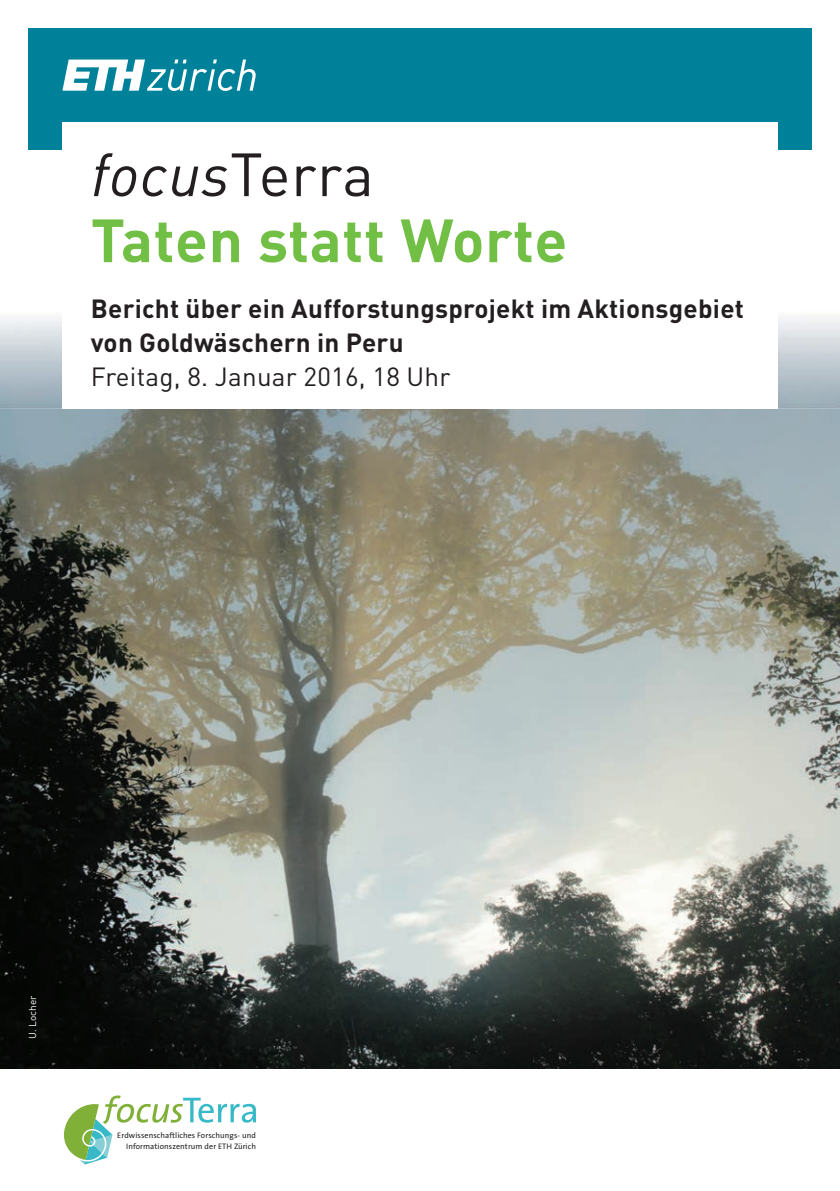
<style>
.page{position:relative;width:840px;height:1191px;background:#fff}
.page>*{position:absolute;margin:0;border:0;box-sizing:border-box;transform-origin:0 0}
.t1{font:700 60px/66px "DIN Pro";letter-spacing:.005em;color:#71bf44}
.t2{font:700 26px/34px "DIN Pro";letter-spacing:.01em;color:#231f20}
.t3{font:26px "DIN Pro";letter-spacing:.01em;color:#231f20}
.t4{font:10px "DIN Pro";letter-spacing:.01em;color:#fff}
.t5{font:8px/10.4px "The Sans";letter-spacing:.01em;color:#231f20;text-align:right}
.s1{font-weight:400;font-style:italic;color:#231f20}
.s2{font-weight:400;color:#231f20}
</style>
<div class="page">
<img style="left:0;top:318px;width:839px;height:751px">
<div style="left:28px;top:28px;width:783px;height:122px;background:#00819a"></div>
<div style="left:62px;top:122px;width:715px;height:287px;background:#fff"></div>
<svg style="left:64px;top:1095px;width:192px;height:69px"></svg>
<svg style="left:62px;top:60px;width:193px;height:31px"></svg>
<h1 class="t1" style="left:91px;top:134px;width:477px"><span class="s1">focus</span><span class="s2">Terra<br></span>Taten statt Worte</h1>
<p class="t2" style="left:91px;top:289px;width:654px">Bericht über ein Aufforstungsprojekt im Aktionsgebiet von Goldwäschern in Peru</p>
<p class="t3" style="left:91px;top:356px;width:361px">Freitag, 8. Januar 2016, 18 Uhr</p>
<p class="t4" style="left:25px;top:1039px;width:45px;rotate:-90deg">U. Locher</p>
<p class="t5" style="left:117px;top:1130px;width:140px">Erdwissenschaftliches Forschungs- und<br>Informationszentrum der ETH Zürich</p>
</div>
